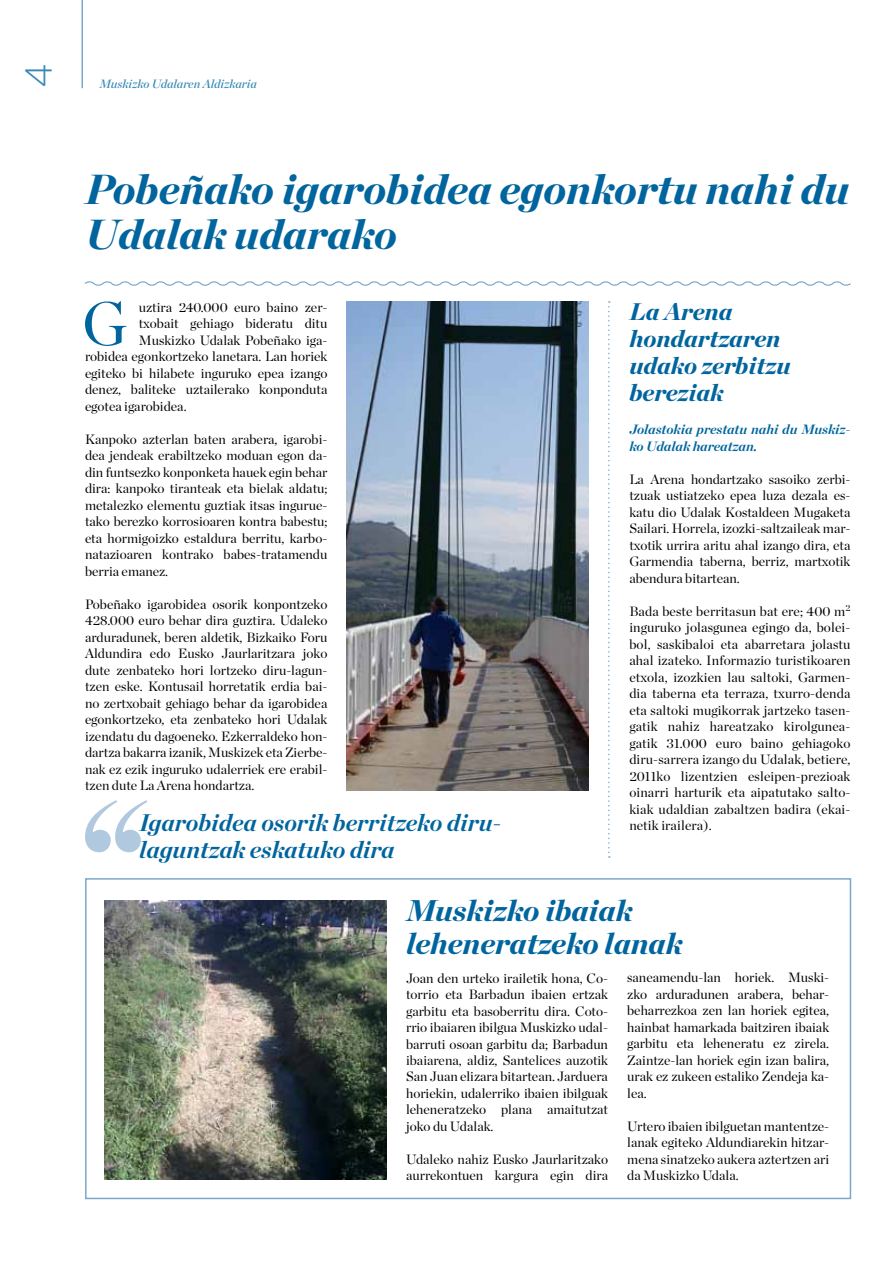
<style>
.page{position:relative;width:893px;height:1263px;background:#fff}
.page>*{position:absolute;margin:0;border:0;box-sizing:border-box;transform-origin:0 0}
.t1{font:60.9px "Chronicle Display";color:#00659e}
.t2{font:italic 900 42px/45px "Chronicle Display";color:#00659e}
.t3{font:300 37.5px "Gotham";color:#3789b7}
.t4{font:italic 900 30px/33px "Chronicle Display";color:#00659e}
.t5{font:italic 700 24px/27px "Chronicle Display";color:#00659e}
.t6{font:italic 900 24px/27px "Chronicle Display";color:#00659e}
.t7{font:13.5px/16.5px "Chronicle Display";color:#000;text-align:justify}
.t8{font:italic 700 13.5px/16.5px "Chronicle Display";color:#00659e}
.t9{font:italic 12px "Chronicle Display Semi";color:#3789b7}
</style>
<div class="page">
<hr style="left:82px;top:0;width:1px;height:88px;background:#7aa8cb">
<div style="left:85px;top:878px;width:766px;height:321px;border:2px solid #7aa8cb"></div>
<img style="left:104px;top:900px;width:283px;height:279px">
<img style="left:347px;top:301px;width:242px;height:490px">
<svg style="left:84px;top:281px;width:767px;height:5px"></svg>
<svg style="left:608px;top:301px;width:2px;height:557px"></svg>
<svg style="left:85px;top:800px;width:62px;height:52px"></svg>
<h3 class="t3" style="left:15px;top:88px;width:26px;rotate:-90deg">4</h3>
<p class="t9" style="left:99px;top:74px;width:159px">Muskizko Udalaren Aldizkaria</p>
<h2 class="t2" style="left:85px;top:163px;width:766px">Pobeñako igarobidea egonkortu nahi du<br>Udalak udarako</h2>
<h1 class="t1" style="left:82px;top:277px;width:47px">G</h1>
<p class="t7" style="left:139px;top:298px;width:190px">uztira 240.000 euro baino zer-</p>
<h3 class="t6" style="left:629px;top:296px;width:163px">La Arena hondartzaren udako zerbitzu bereziak</h3>
<p class="t8" style="left:629px;top:420px;width:221px">Jolastokia prestatu nahi du Muskiz&shy;ko Udalak hareatzan.</p>
<p class="t7" style="left:629px;top:470px;width:223px">La Arena hondartzako sasoiko zerbi&shy;tzuak ustiatzeko epea luza dezala es&shy;katu dio Udalak Kostaldeen Mugaketa Sailari. Horrela, izozki-saltzaileak mar&shy;txotik urrira aritu ahal izango dira, eta Garmendia taberna, berriz, martxotik abendura bitartean.</p>
<p class="t7" style="left:629px;top:602px;width:223px">Bada beste berritasun bat ere; 400 m<sup>2 </sup>inguruko jolasgunea egingo da, bolei&shy;bol, saskibaloi eta abarretara jolastu ahal izateko. Informazio turistikoaren etxola, izozkien lau saltoki, Garmen&shy;dia taberna eta terraza, txurro-denda eta saltoki mugikorrak jartzeko tasen&shy;gatik nahiz hareatzako kirolgunea&shy;gatik 31.000 euro baino gehiagoko diru-sarrera izango du Udalak, betiere, 2011ko lizentzien esleipen-prezioak oinarri harturik eta aipatutako salto&shy;kiak udaldian zabaltzen badira (ekai&shy;netik irailera).</p>
<p class="t7" style="left:139px;top:314px;width:190px">txobait gehiago bideratu ditu</p>
<p class="t7" style="left:139px;top:331px;width:190px">Muskizko Udalak Pobeñako iga-</p>
<p class="t7" style="left:85px;top:347px;width:244px">robidea egonkortzeko lanetara. Lan horiek</p>
<p class="t7" style="left:85px;top:364px;width:244px">egiteko bi hilabete inguruko epea izango</p>
<p class="t7" style="left:85px;top:380px;width:244px">denez, baliteke uztailerako konponduta</p>
<p class="t7" style="left:85px;top:397px;width:103px">egotea igarobidea.</p>
<p class="t7" style="left:85px;top:430px;width:244px">Kanpoko azterlan baten arabera, igarobi&shy;dea jendeak erabiltzeko moduan egon da&shy;din funtsezko konponketa hauek egin behar dira: kanpoko tiranteak eta bielak aldatu; metalezko elementu guztiak itsas ingurue&shy;tako berezko korrosioaren kontra babestu; eta hormigoizko estaldura berritu, karbo&shy;natazioaren kontrako babes-tratamendu berria emanez.</p>
<p class="t7" style="left:85px;top:595px;width:244px">Pobeñako igarobidea osorik konpontzeko 428.000 euro behar dira guztira. Udaleko arduradunek, beren aldetik, Bizkaiko Foru Aldundira edo Eusko Jaurlaritzara joko dute zenbateko hori lortzeko diru-lagun&shy;tzen eske. Kontusail horretatik erdia bai&shy;no zertxobait gehiago behar da igarobidea egonkortzeko, eta zenbateko hori Udalak izendatu du dagoeneko. Ezkerraldeko hon&shy;dartza bakarra izanik, Muskizek eta Zierbe&shy;nak ez ezik inguruko udalerriek ere erabil&shy;tzen dute La Arena hondartza.</p>
<h3 class="t5" style="left:139px;top:807px;width:364px">Igarobidea osorik berritzeko diru&shy;laguntzak eskatuko dira</h3>
<h3 class="t4" style="left:406px;top:891px;width:278px">Muskizko ibaiak leheneratzeko lanak</h3>
<p class="t7" style="left:406px;top:968px;width:203px">Joan den urteko irailetik hona, Co&shy;torrio eta Barbadun ibaien ertzak garbitu eta basoberritu dira. Coto&shy;rrio ibaiaren ibilgua Muskizko udal&shy;barruti osoan garbitu da; Barbadun ibaiarena, aldiz, Santelices auzotik San Juan elizara bitartean. Jarduera horiekin, udalerriko ibaien ibilguak leheneratzeko plana amaitutzat joko du Udalak.</p>
<p class="t7" style="left:406px;top:1150px;width:203px">Udaleko nahiz Eusko Jaurlaritzako aurrekontuen kargura egin dira</p>
<p class="t7" style="left:627px;top:968px;width:203px">saneamendu-lan horiek. Muski&shy;zko arduradunen arabera, behar&shy;beharrezkoa zen lan horiek egitea, hainbat hamarkada baitziren ibaiak garbitu eta leheneratu ez zirela.<br>Zaintze-lan horiek egin izan balira, urak ez zukeen estaliko Zendeja ka&shy;lea.</p>
<p class="t7" style="left:627px;top:1117px;width:203px">Urtero ibaien ibilguetan mantentze&shy;lanak egiteko Aldundiarekin hitzar&shy;mena sinatzeko aukera aztertzen ari da Muskizko Udala.</p>
</div>
